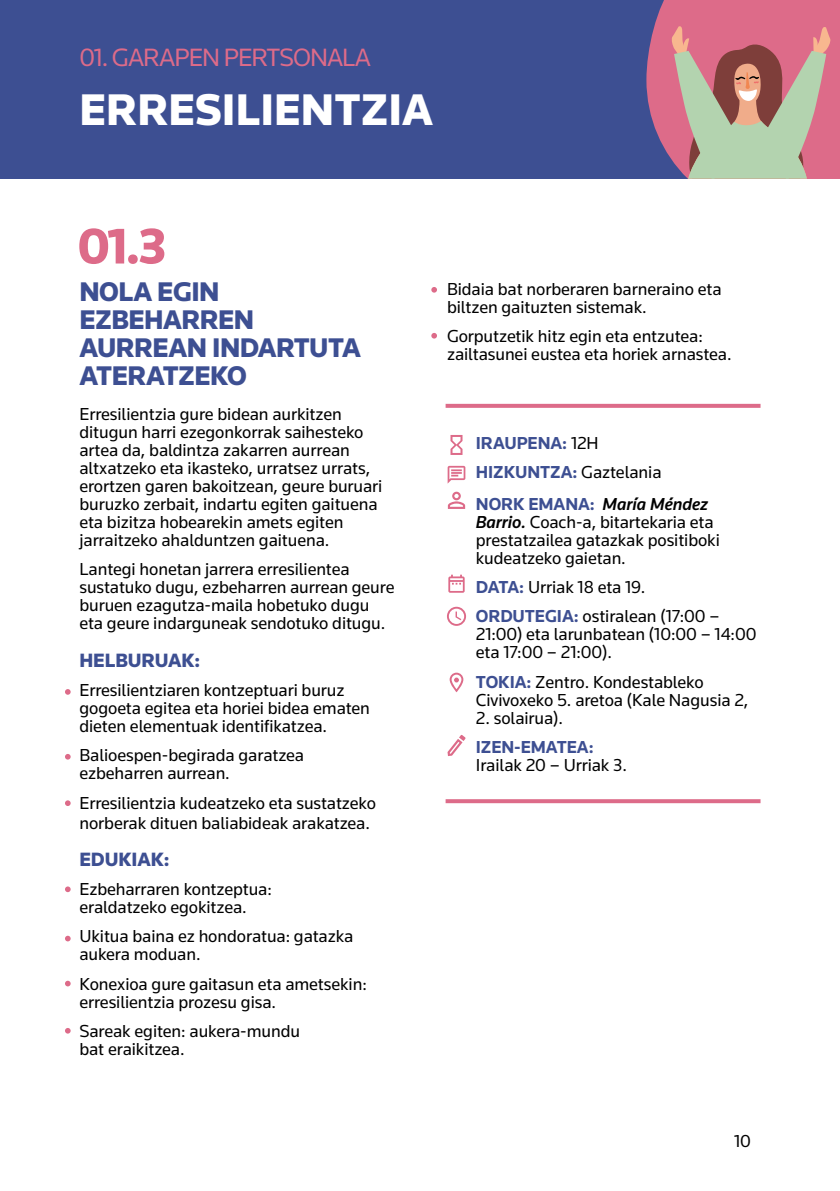
<style>
.page{position:relative;width:840px;height:1191px;background:#fff}
.page>*{position:absolute;margin:0;border:0;box-sizing:border-box;transform-origin:0 0}
.t1{font:900 52px "Knowledge";color:#dd6b89}
.t2{font:900 46px "Knowledge";color:#fff}
.t3{font:900 28px/28px "Knowledge";letter-spacing:-.02em;color:#3d4f92}
.t4{font:26px "Knowledge";letter-spacing:-.04em;color:#dd6b89}
.t5{font:900 20px "Knowledge";letter-spacing:-.005em;color:#3d4f92}
.t6{font:18px/18px "Knowledge";letter-spacing:-.005em;color:#000}
.t7{font:700 18px/29.4px "Knowledge";letter-spacing:-.005em;color:#3d4f92}
.s1{font-weight:400;color:#000}
.s2{font-weight:700;color:#3d4f92}
.s3{font-weight:500;font-style:italic}
</style>
<div class="page">
<div style="left:0;top:0;width:839px;height:179px;background:#3d4f92"></div>
<svg style="left:646px;top:0;width:193px;height:179px;background:#bf878d"></svg>
<svg style="left:65px;top:689px;width:6px;height:5px"></svg>
<svg style="left:65px;top:754px;width:6px;height:5px"></svg>
<svg style="left:65px;top:800px;width:6px;height:6px"></svg>
<svg style="left:65px;top:886px;width:6px;height:6px"></svg>
<svg style="left:65px;top:935px;width:6px;height:6px"></svg>
<svg style="left:65px;top:980px;width:6px;height:6px"></svg>
<svg style="left:65px;top:1028px;width:6px;height:5px"></svg>
<svg style="left:431px;top:287px;width:6px;height:6px"></svg>
<svg style="left:431px;top:333px;width:6px;height:5px"></svg>
<svg style="left:447px;top:492px;width:18px;height:17px"></svg>
<svg style="left:447px;top:466px;width:18px;height:17px"></svg>
<svg style="left:449px;top:672px;width:14px;height:20px"></svg>
<svg style="left:447px;top:607px;width:19px;height:19px"></svg>
<svg style="left:448px;top:574px;width:16px;height:19px"></svg>
<svg style="left:447px;top:735px;width:18px;height:21px"></svg>
<svg style="left:445px;top:404px;width:315px;height:4px"></svg>
<svg style="left:445px;top:799px;width:315px;height:4px"></svg>
<svg style="left:450px;top:435px;width:12px;height:20px"></svg>
<h3 class="t4" style="left:79px;top:41px;width:293px">01. GARAPEN PERTSONALA</h3>
<h2 class="t2" style="left:79px;top:81px;width:355px">ERRESILIENTZIA</h2>
<h1 class="t1" style="left:78px;top:214px;width:90px">01.3</h1>
<h3 class="t3" style="left:79px;top:277px;width:283px">NOLA EGIN<br>EZBEHARREN<br>AURREAN INDARTUTA<br>ATERATZEKO</h3>
<p class="t6" style="left:79px;top:405px;width:304px">Erresilientzia gure bidean aurkitzen ditugun harri ezegonkorrak saihesteko artea da, baldintza zakarren aurrean altxatzeko eta ikasteko, urratsez urrats, erortzen garen bakoitzean, geure buruari buruzko zerbait, indartu egiten gaituena eta bizitza hobearekin amets egiten jarraitzeko ahalduntzen gaituena.</p>
<p class="t6" style="left:79px;top:560px;width:316px">Lantegi honetan jarrera erresilientea sustatuko dugu, ezbeharren aurrean geure buruen ezagutza-maila hobetuko dugu eta geure indarguneak sendotuko ditugu.</p>
<p class="t5" style="left:79px;top:647px;width:122px">HELBURUAK:</p>
<p class="t6" style="left:79px;top:680px;width:292px">Erresilientziaren kontzeptuari buruz gogoeta egitea eta horiei bidea ematen dieten elementuak identifikatzea.</p>
<p class="t6" style="left:79px;top:746px;width:226px">Balioespen-begirada garatzea ezbeharren aurrean.</p>
<p class="t6" style="left:79px;top:792px;width:298px;line-height:20px">Erresilientzia kudeatzeko eta sustatzeko norberak dituen baliabideak arakatzea.</p>
<p class="t5" style="left:79px;top:846px;width:92px">EDUKIAK:</p>
<p class="t6" style="left:79px;top:879px;width:194px">Ezbeharraren kontzeptua: eraldatzeko egokitzea.</p>
<p class="t6" style="left:79px;top:927px;width:275px">Ukitua baina ez hondoratua: gatazka aukera moduan.</p>
<p class="t6" style="left:79px;top:974px;width:289px">Konexioa gure gaitasun eta ametsekin: erresilientzia prozesu gisa.</p>
<p class="t6" style="left:79px;top:1021px;width:222px">Sareak egiten: aukera-mundu bat eraikitzea.</p>
<p class="t6" style="left:447px;top:279px;width:276px">Bidaia bat norberaren barneraino eta biltzen gaituzten sistemak.</p>
<p class="t6" style="left:447px;top:327px;width:286px">Gorputzetik hitz egin eta entzutea: zailtasunei eustea eta horiek arnastea.</p>
<p class="t7" style="left:475px;top:428px;width:187px">IRAUPENA: <span class="s1">12H<br></span>HIZKUNTZA: <span class="s1">Gaztelania</span></p>
<p class="t6" style="left:475px;top:494px;width:245px"><span class="s2">NORK EMANA:</span> <span class="s3">María Méndez<br>Barrio.</span> Coach-a, bitartekaria eta prestatzailea gatazkak positiboki kudeatzeko gaietan.</p>
<p class="t6" style="left:475px;top:572px;width:245px;line-height:29.4px"><span class="s2">DATA:</span> Urriak 18 eta 19.<br><span class="s2">ORDUTEGIA:</span> ostiralean (17:00 –</p>
<p class="t6" style="left:475px;top:625px;width:282px">21:00) eta larunbatean (10:00 – 14:00 eta 17:00 – 21:00).</p>
<p class="t6" style="left:475px;top:672px;width:274px"><span class="s2">TOKIA:</span> Zentro. Kondestableko<br>Civivoxeko 5. aretoa (Kale Nagusia 2,</p>
<p class="t6" style="left:475px;top:708px;width:89px">2. solairua).</p>
<p class="t7" style="left:475px;top:732px;width:119px">IZEN-EMATEA:</p>
<p class="t6" style="left:475px;top:755px;width:152px">Irailak 20 – Urriak 3.</p>
<p class="t6" style="left:733px;top:1131px;width:18px">10</p>
</div>
